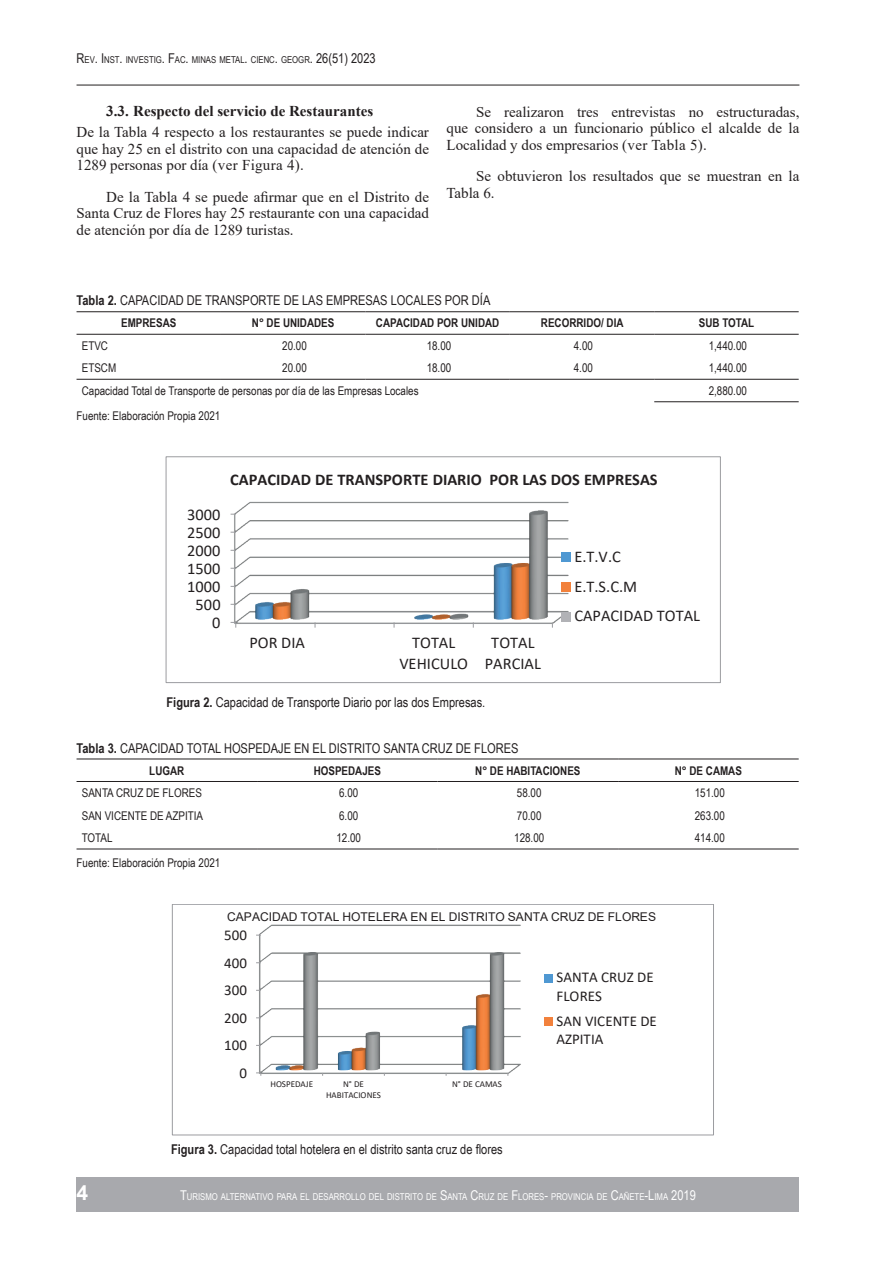
<style>
.page{position:relative;width:893px;height:1263px;background:#fff}
.page>*{position:absolute;margin:0;border:0;box-sizing:border-box;transform-origin:0 0}
.t1{font:700 21px "Arial";color:#fff}
.t2{font:16.35px/20.1px "Calibri";color:#231f20;text-align:center}
.t3{font:700 16.35px "Calibri";color:#231f20}
.t4{font:15px/16.5px "Times New Roman";color:#231f20;text-align:justify}
.t5{font:15px/18.3px "Calibri";color:#231f20}
.t6{font:700 15px "Times New Roman";color:#231f20}
.t7{font:13.5px "Arial Narrow";color:#231f20}
.t8{font:12px "Arial Narrow";color:#231f20}
.t9{font:700 12px "Arial Narrow";color:#231f20}
.t10{font:12px "Arial";color:#231f20}
.t11{font:9.45px "Arial Narrow";color:#fff}
.t12{font:9.45px "Arial Narrow";color:#231f20}
.t13{font:9px/10.9px "Calibri";color:#231f20;text-align:center}
.s1{font-size:13.5px}
.s2{font-weight:700}
</style>
<div class="page">
<div style="left:77px;top:1178px;width:722px;height:34px;background:#a8a9ad"></div>
<hr style="left:77px;top:85px;width:722px;height:1px;background:#231f20">
<hr style="left:77px;top:311px;width:144px;height:1px;background:#231f20">
<hr style="left:221px;top:311px;width:144px;height:1px;background:#231f20">
<hr style="left:365px;top:311px;width:145px;height:1px;background:#231f20">
<hr style="left:510px;top:311px;width:144px;height:1px;background:#231f20">
<hr style="left:654px;top:311px;width:145px;height:1px;background:#231f20">
<hr style="left:77px;top:334px;width:144px;height:1px;background:#231f20">
<hr style="left:221px;top:334px;width:144px;height:1px;background:#231f20">
<hr style="left:365px;top:334px;width:145px;height:1px;background:#231f20">
<hr style="left:510px;top:334px;width:144px;height:1px;background:#231f20">
<hr style="left:654px;top:334px;width:145px;height:1px;background:#231f20">
<hr style="left:77px;top:379px;width:144px;height:1px;background:#231f20">
<hr style="left:221px;top:379px;width:144px;height:1px;background:#231f20">
<hr style="left:365px;top:379px;width:145px;height:1px;background:#231f20">
<hr style="left:510px;top:379px;width:144px;height:1px;background:#231f20">
<hr style="left:654px;top:379px;width:145px;height:1px;background:#231f20">
<hr style="left:654px;top:401px;width:145px;height:1px;background:#231f20">
<img style="left:233px;top:501px;width:338px;height:124px">
<svg style="left:231px;top:622px;width:5px;height:6px"></svg>
<div style="left:561px;top:553px;width:9px;height:9px;background:#4f98d2"></div>
<div style="left:561px;top:583px;width:9px;height:9px;background:#f2813c"></div>
<div style="left:561px;top:612px;width:9px;height:9px;background:#b1b2b6"></div>
<div style="left:166px;top:457px;width:555px;height:226px;border:1px solid #9b9ca0"></div>
<hr style="left:77px;top:759px;width:180px;height:1px;background:#231f20">
<hr style="left:257px;top:759px;width:181px;height:1px;background:#231f20">
<hr style="left:438px;top:759px;width:180px;height:1px;background:#231f20">
<hr style="left:618px;top:759px;width:181px;height:1px;background:#231f20">
<hr style="left:77px;top:781px;width:180px;height:1px;background:#231f20">
<hr style="left:257px;top:781px;width:181px;height:1px;background:#231f20">
<hr style="left:438px;top:781px;width:180px;height:1px;background:#231f20">
<hr style="left:618px;top:781px;width:181px;height:1px;background:#231f20">
<hr style="left:77px;top:849px;width:180px;height:1px;background:#231f20">
<hr style="left:257px;top:849px;width:181px;height:1px;background:#231f20">
<hr style="left:438px;top:849px;width:180px;height:1px;background:#231f20">
<hr style="left:618px;top:849px;width:181px;height:1px;background:#231f20">
<img style="left:258px;top:924px;width:263px;height:151px">
<svg style="left:256px;top:1072px;width:5px;height:4px"></svg>
<div style="left:545px;top:974px;width:8px;height:8px;background:#4f98d2"></div>
<div style="left:545px;top:1017px;width:8px;height:8px;background:#f2813c"></div>
<div style="left:172px;top:904px;width:542px;height:231px;border:1px solid #9b9ca0"></div>
<p class="t12" style="left:77px;top:53px;width:301px"><span class="s1">R</span>EV<span class="s1">. I</span> NST<span class="s1">.</span> INVESTIG<span class="s1">. F</span>AC<span class="s1">.</span> MINAS METAL<span class="s1">.</span> CIENC<span class="s1">.</span> GEOGR<span class="s1">. 26(51) 2023</span></p>
<p class="t6" style="left:106px;top:101px;width:268px">3.3. Respecto del servicio de Restaurantes</p>
<p class="t4" style="left:77px;top:123px;width:354px">De la Tabla 4 respecto a los restaurantes se puede indicar que hay 25 en el distrito con una capacidad de atención de 1289 personas por día (ver Figura 4).</p>
<p class="t4" style="left:77px;top:188px;width:354px;text-indent:30px">De la Tabla 4 se puede afirmar que en el Distrito de Santa Cruz de Flores hay 25 restaurante con una capacidad de atención por día de 1289 turistas.</p>
<p class="t4" style="left:446px;top:103px;width:354px;text-indent:30px">Se realizaron tres entrevistas no estructuradas, que considero a un funcionario público el alcalde de la Localidad y dos empresarios (ver Tabla 5).</p>
<p class="t4" style="left:446px;top:167px;width:354px;text-indent:30px">Se obtuvieron los resultados que se muestran en la<br>Tabla 6.</p>
<p class="t7" style="left:77px;top:291px;width:415px"><span class="s2">Tabla 2.</span> CAPACIDAD DE TRANSPORTE DE LAS EMPRESAS LOCALES POR DÍA</p>
<p class="t9" style="left:121px;top:314px;width:57px">EMPRESAS</p>
<p class="t9" style="left:252px;top:314px;width:84px">N° DE UNIDADES</p>
<p class="t9" style="left:376px;top:314px;width:125px">CAPACIDAD POR UNIDAD</p>
<p class="t9" style="left:541px;top:314px;width:84px">RECORRIDO/ DIA</p>
<p class="t9" style="left:699px;top:314px;width:57px">SUB TOTAL</p>
<p class="t8" style="left:82px;top:337px;width:28px">ETVC</p>
<p class="t8" style="left:282px;top:337px;width:26px">20.00</p>
<p class="t8" style="left:427px;top:337px;width:26px">18.00</p>
<p class="t8" style="left:574px;top:337px;width:21px">4.00</p>
<p class="t8" style="left:709px;top:337px;width:40px">1,440.00</p>
<p class="t8" style="left:82px;top:359px;width:36px">ETSCM</p>
<p class="t8" style="left:282px;top:359px;width:26px">20.00</p>
<p class="t8" style="left:427px;top:359px;width:26px">18.00</p>
<p class="t8" style="left:574px;top:359px;width:21px">4.00</p>
<p class="t8" style="left:709px;top:359px;width:40px">1,440.00</p>
<p class="t8" style="left:82px;top:382px;width:338px">Capacidad Total de Transporte de personas por día de las Empresas Locales</p>
<p class="t8" style="left:709px;top:382px;width:40px">2,880.00</p>
<p class="t8" style="left:77px;top:407px;width:145px">Fuente: Elaboración Propia 2021</p>
<p class="t2" style="left:187px;top:504px;width:35px">3000</p>
<p class="t2" style="left:187px;top:522px;width:35px">2500</p>
<p class="t2" style="left:187px;top:540px;width:35px">2000</p>
<p class="t2" style="left:187px;top:558px;width:35px">1500</p>
<p class="t2" style="left:187px;top:576px;width:35px">1000</p>
<p class="t2" style="left:196px;top:594px;width:27px">500</p>
<p class="t2" style="left:212px;top:612px;width:10px">0</p>
<p class="t3" style="left:230px;top:468px;width:429px">CAPACIDAD DE TRANSPORTE DIARIO POR LAS DOS EMPRESAS</p>
<p class="t2" style="left:249px;top:632px;width:57px">POR DIA</p>
<p class="t2" style="left:399px;top:632px;width:70px">TOTAL<br>VEHICULO</p>
<p class="t2" style="left:485px;top:632px;width:58px">TOTAL<br>PARCIAL</p>
<p class="t2" style="left:574px;top:541px;width:127px;line-height:29.7px;text-align:left">E.T.V.C<br>E.T.S.C.M<br>CAPACIDAD TOTAL</p>
<p class="t7" style="left:167px;top:692px;width:320px"><span class="s2">Figura 2.</span> Capacidad de Transporte Diario por las dos Empresas.</p>
<p class="t7" style="left:77px;top:738px;width:443px"><span class="s2">Tabla 3.</span> CAPACIDAD TOTAL HOSPEDAJE EN EL DISTRITO SANTA CRUZ DE FLORES</p>
<p class="t9" style="left:149px;top:761px;width:36px">LUGAR</p>
<p class="t9" style="left:314px;top:761px;width:69px">HOSPEDAJES</p>
<p class="t9" style="left:475px;top:761px;width:107px">N° DE HABITACIONES</p>
<p class="t9" style="left:675px;top:761px;width:69px">N° DE CAMAS</p>
<p class="t8" style="left:82px;top:784px;width:122px">SANTA CRUZ DE FLORES</p>
<p class="t8" style="left:339px;top:784px;width:21px">6.00</p>
<p class="t8" style="left:517px;top:784px;width:26px">58.00</p>
<p class="t8" style="left:695px;top:784px;width:32px">151.00</p>
<p class="t8" style="left:82px;top:806px;width:123px">SAN VICENTE DE AZPITIA</p>
<p class="t8" style="left:339px;top:806px;width:21px">6.00</p>
<p class="t8" style="left:517px;top:806px;width:26px">70.00</p>
<p class="t8" style="left:695px;top:806px;width:32px">263.00</p>
<p class="t8" style="left:82px;top:829px;width:32px">TOTAL</p>
<p class="t8" style="left:336px;top:829px;width:26px">12.00</p>
<p class="t8" style="left:514px;top:829px;width:32px">128.00</p>
<p class="t8" style="left:695px;top:829px;width:32px">414.00</p>
<p class="t8" style="left:77px;top:854px;width:145px">Fuente: Elaboración Propia 2021</p>
<p class="t10" style="left:227px;top:909px;width:430px">CAPACIDAD TOTAL HOTELERA EN EL DISTRITO SANTA CRUZ DE FLORES</p>
<p class="t5" style="left:224px;top:926px;width:24px">500</p>
<h1 class="t1" style="left:77px;top:1178px;width:13px">4</h1>
<p class="t5" style="left:224px;top:953px;width:24px">400</p>
<p class="t5" style="left:224px;top:981px;width:24px">300</p>
<p class="t5" style="left:224px;top:1008px;width:24px">200</p>
<p class="t5" style="left:224px;top:1036px;width:24px">100</p>
<p class="t5" style="left:239px;top:1063px;width:9px">0</p>
<p class="t13" style="left:270px;top:1079px;width:44px">HOSPEDAJE</p>
<p class="t13" style="left:326px;top:1079px;width:56px">N° DE<br>HABITACIONES</p>
<p class="t13" style="left:452px;top:1079px;width:51px">N° DE CAMAS</p>
<p class="t7" style="left:171px;top:1139px;width:333px"><span class="s2">Figura 3.</span> Capacidad total hotelera en el distrito santa cruz de flores</p>
<p class="t5" style="left:556px;top:968px;width:99px">SANTA CRUZ DE<br>FLORES</p>
<p class="t5" style="left:556px;top:1011px;width:102px">SAN VICENTE DE<br>AZPITIA</p>
<p class="t11" style="left:180px;top:1189px;width:517px"><span class="s1">T</span>URISMO ALTERNATIVO PARA EL DESARROLLO DEL DISTRITO DE <span class="s1">S</span>ANTA <span class="s1">C</span>RUZ DE <span class="s1">F</span>LORES<span class="s1">-</span> PROVINCIA DE <span class="s1">C</span>AÑETE<span class="s1">-L</span>IMA <span class="s1">2019</span></p>
</div>
